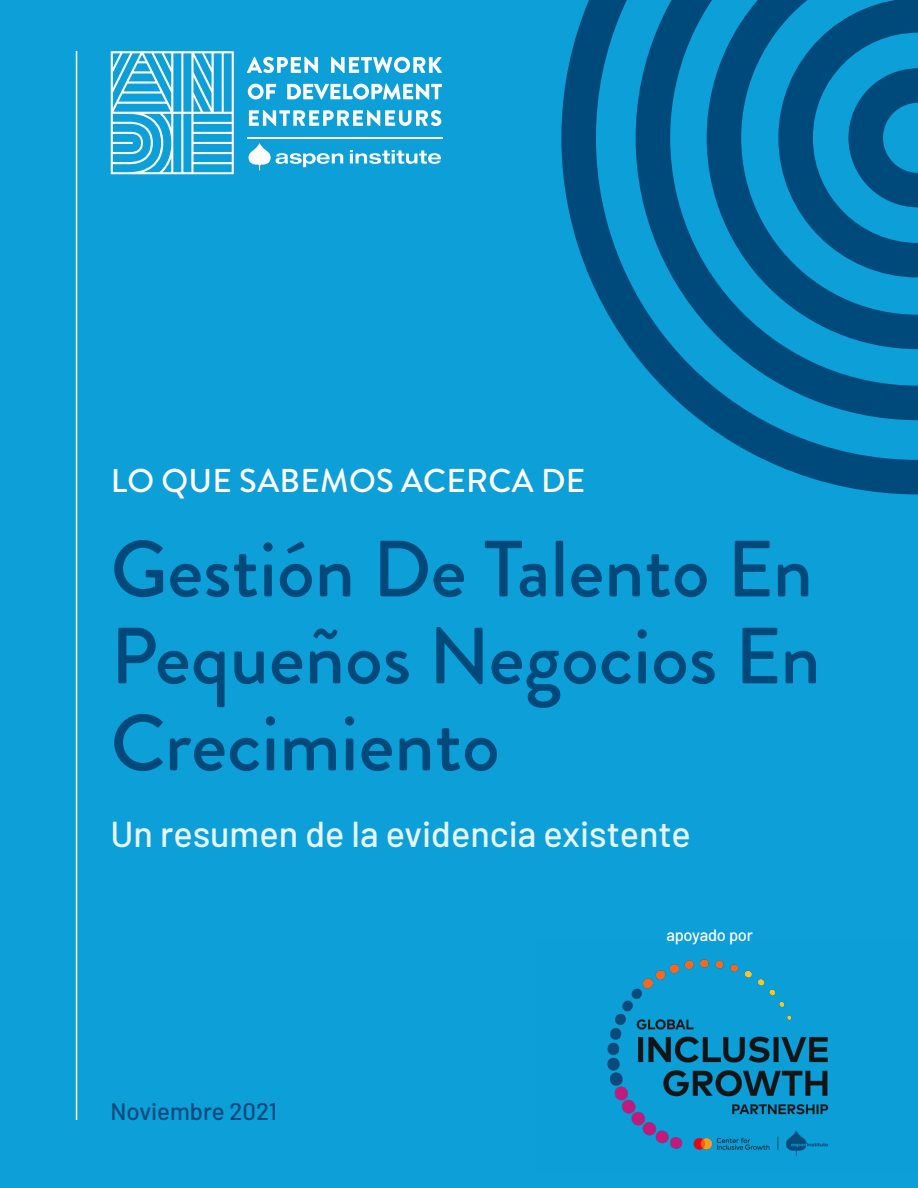
<style>
.page{position:relative;width:918px;height:1188px;background:#0d9fd8}
.page>*{position:absolute;margin:0;border:0;box-sizing:border-box;transform-origin:0 0}
.t1{font:500 79.5px/87px "Brandon Grotesque";color:#00497b;text-align:justify}
.t2{font:500 36px "Barlow";color:#e7f6fc}
.t3{font:500 33px "Brandon Grotesque";letter-spacing:.01em;color:#fff}
.t4{font:500 24px "Barlow";color:#00497b}
.t5{font:500 16.5px "Barlow";letter-spacing:-.01em;color:#fff}
</style>
<div class="page">
<svg style="left:247px;top:57px;width:71px;height:16px"></svg>
<svg style="left:331px;top:57px;width:111px;height:16px"></svg>
<svg style="left:248px;top:84px;width:28px;height:15px"></svg>
<svg style="left:287px;top:84px;width:155px;height:16px"></svg>
<svg style="left:249px;top:110px;width:192px;height:16px"></svg>
<svg style="left:111px;top:51px;width:123px;height:123px"></svg>
<hr style="left:247px;top:137px;width:195px;height:2px;background:#fff">
<svg style="left:249px;top:143px;width:94px;height:27px"></svg>
<svg style="left:350px;top:150px;width:91px;height:14px"></svg>
<hr style="left:76px;top:51px;width:1px;height:1069px;background:#fff">
<svg style="left:561px;top:0;width:357px;height:494px"></svg>
<img style="left:607px;top:959px;width:222px;height:197px">
<p class="t3" style="left:111px;top:458px;width:476px">LO QUE SABEMOS ACERCA DE</p>
<p class="t1" style="left:111px;top:527px;width:712px">Gestión De Talento En Pequeños Negocios En Crecimiento</p>
<p class="t2" style="left:111px;top:812px;width:582px">Un resumen de la evidencia existente</p>
<p class="t4" style="left:111px;top:1096px;width:168px">Noviembre 2021</p>
<p class="t5" style="left:666px;top:925px;width:88px">apoyado por</p>
</div>
